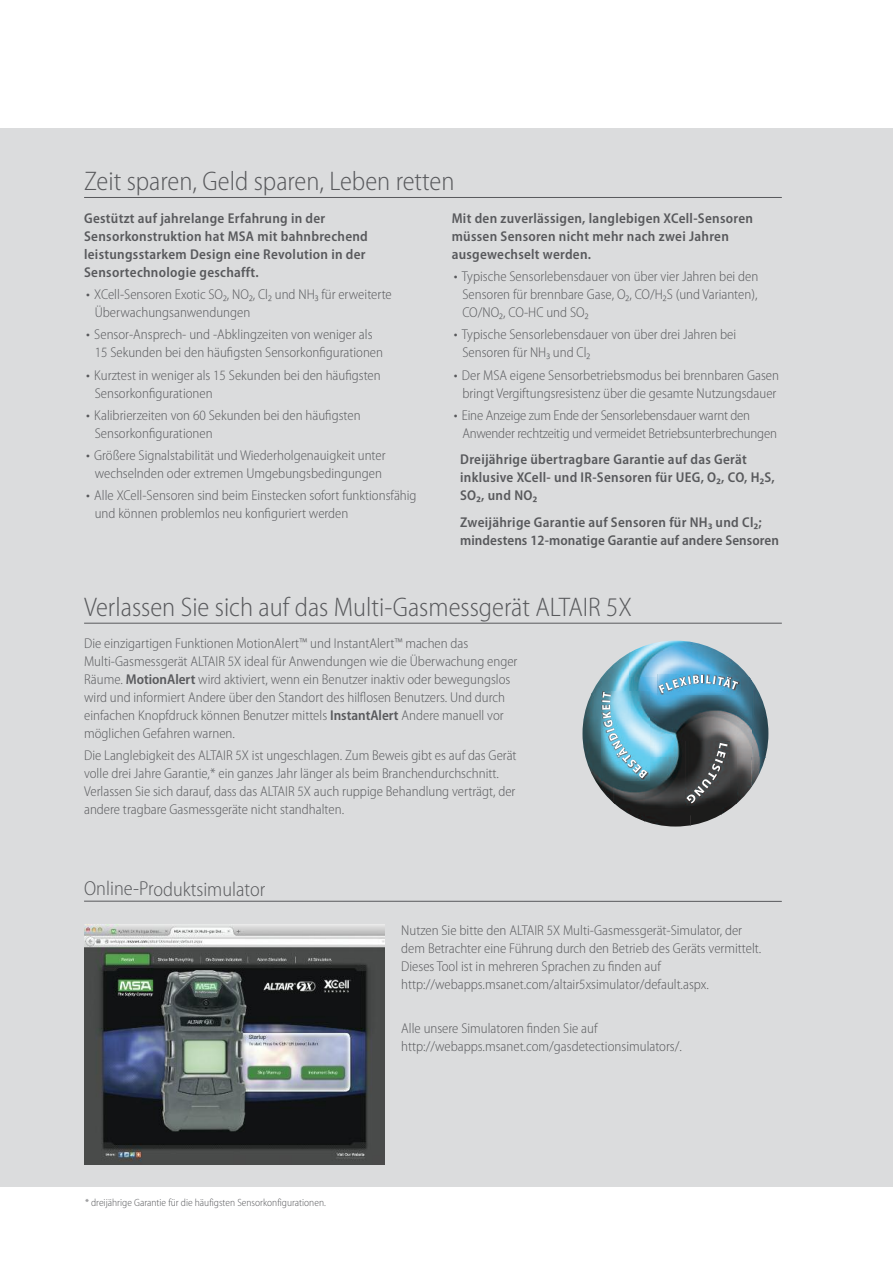
<style>
.page{position:relative;width:893px;height:1263px;background:#fff}
.page>*{position:absolute;margin:0;border:0;box-sizing:border-box;transform-origin:0 0}
.t1{font:300 semi-condensed 27px "Myriad Pro";color:#58595c}
.t2{font:300 semi-condensed 20.25px "Myriad Pro";color:#58595c}
.t3{font:300 semi-condensed 14.25px/18px "Myriad Pro";color:#58595c}
.t4{font:600 semi-condensed 14.25px/18px "Myriad Pro";letter-spacing:.02em;color:#58595c}
.t5{font:300 semi-condensed 10.5px "Myriad Pro";color:#58595c}
.s1{font-size:15.6px}
.s2{font-weight:600}
</style>
<div class="page">
<div style="left:0;top:128px;width:893px;height:1058px;background:#dbdcdd"></div>
<img style="left:84px;top:924px;width:301px;height:241px">
<hr style="left:84px;top:197px;width:698px;height:1px;background:#58595c">
<hr style="left:84px;top:901px;width:698px;height:1px;background:#58595c">
<hr style="left:84px;top:623px;width:698px;height:1px;background:#58595c">
<img style="left:591px;top:653px;width:38px;height:41px">
<img style="left:629px;top:641px;width:121px;height:37px">
<img style="left:752px;top:681px;width:16px;height:77px">
<img style="left:629px;top:678px;width:29px;height:16px">
<img style="left:737px;top:678px;width:15px;height:125px">
<img style="left:582px;top:694px;width:32px;height:109px">
<img style="left:649px;top:694px;width:88px;height:64px">
<img style="left:644px;top:758px;width:47px;height:68px">
<img style="left:721px;top:758px;width:16px;height:57px">
<img style="left:752px;top:758px;width:13px;height:28px">
<img style="left:614px;top:780px;width:31px;height:41px">
<img style="left:690px;top:805px;width:31px;height:20px">
<img style="left:601px;top:691px;width:48px;height:89px">
<svg style="left:602px;top:692px;width:45px;height:86px;background:#7dbed4"></svg>
<img style="left:658px;top:674px;width:82px;height:21px">
<svg style="left:659px;top:675px;width:79px;height:18px"></svg>
<img style="left:686px;top:742px;width:43px;height:63px">
<svg style="left:686px;top:743px;width:42px;height:60px;background:#484949"></svg>
<h1 class="t1" style="left:84px;top:167px;width:372px">Zeit sparen, Geld sparen, Leben retten</h1>
<p class="t4" style="left:84px;top:210px;width:285px">Gestützt auf jahrelange Erfahrung in der Sensorkonstruktion hat MSA mit bahnbrechend leistungsstarkem Design eine Revolution in der Sensortechnologie geschafft.</p>
<p class="t3" style="left:95px;top:286px;width:299px;text-indent:-9px"><span class="s1">•</span> XCell-Sensoren Exotic SO₂, NO₂, Cl₂ und NH₃ für erweiterte<br>Überwachungsanwendungen</p>
<p class="t3" style="left:95px;top:326px;width:290px;text-indent:-9px"><span class="s1">•</span> Sensor-Ansprech- und -Abklingzeiten von weniger als<br>15 Sekunden bei den häufigsten Sensorkonfigurationen</p>
<p class="t3" style="left:95px;top:366px;width:288px;text-indent:-9px"><span class="s1">•</span> Kurztest in weniger als 15 Sekunden bei den häufigsten<br>Sensorkonfigurationen</p>
<p class="t3" style="left:95px;top:406px;width:267px;text-indent:-9px"><span class="s1">•</span> Kalibrierzeiten von 60 Sekunden bei den häufigsten<br>Sensorkonfigurationen</p>
<p class="t3" style="left:86px;top:447px;width:301px;text-align:center"><span class="s1">•</span> Größere Signalstabilität und Wiederholgenauigkeit unter wechselnden oder extremen Umgebungsbedingungen</p>
<p class="t3" style="left:95px;top:487px;width:323px;text-indent:-9px"><span class="s1">•</span> Alle XCell-Sensoren sind beim Einstecken sofort funktionsfähig und können problemlos neu konfiguriert werden</p>
<p class="t4" style="left:452px;top:210px;width:303px">Mit den zuverlässigen, langlebigen XCell-Sensoren müssen Sensoren nicht mehr nach zwei Jahren ausgewechselt werden.</p>
<p class="t3" style="left:462px;top:268px;width:298px;text-align:justify;text-indent:-9px"><span class="s1">•</span> Typische Sensorlebensdauer von über vier Jahren bei den Sensoren für brennbare Gase, O₂, CO/H₂S (und Varianten), CO/NO₂, CO-HC und SO₂</p>
<p class="t3" style="left:462px;top:326px;width:275px;text-indent:-9px"><span class="s1">•</span> Typische Sensorlebensdauer von über drei Jahren bei<br>Sensoren für NH₃ und Cl₂</p>
<p class="t3" style="left:454px;top:366px;width:327px;text-align:center"><span class="s1">•</span> Der MSA eigene Sensorbetriebsmodus bei brennbaren Gasen bringt Vergiftungsresistenz über die gesamte Nutzungsdauer</p>
<p class="t3" style="left:462px;top:406px;width:316px;text-indent:-9px"><span class="s1">•</span> Eine Anzeige zum Ende der Sensorlebensdauer warnt den<br>Anwender rechtzeitig und vermeidet Betriebsunterbrechungen</p>
<p class="t4" style="left:460px;top:452px;width:316px">Dreijährige übertragbare Garantie auf das Gerät inklusive XCell- und IR-Sensoren für UEG, O₂, CO, H₂S,<br>SO₂, und NO₂</p>
<p class="t4" style="left:460px;top:514px;width:320px">Zweijährige Garantie auf Sensoren für NH₃ und Cl₂; mindestens 12-monatige Garantie auf andere Sensoren</p>
<h1 class="t1" style="left:84px;top:592px;width:549px">Verlassen Sie sich auf das Multi-Gasmessgerät ALTAIR 5X</h1>
<p class="t3" style="left:84px;top:634px;width:435px">Die einzigartigen Funktionen MotionAlert™ und InstantAlert™ machen das Multi-Gasmessgerät ALTAIR 5X ideal für Anwendungen wie die Überwachung enger Räume. <span class="s2">MotionAlert</span> wird aktiviert, wenn ein Benutzer inaktiv oder bewegungslos wird und informiert Andere über den Standort des hilflosen Benutzers. Und durch einfachen Knopfdruck können Benutzer mittels <span class="s2">InstantAlert</span> Andere manuell vor möglichen Gefahren warnen.</p>
<p class="t3" style="left:84px;top:746px;width:434px">Die Langlebigkeit des ALTAIR 5X ist ungeschlagen. Zum Beweis gibt es auf das Gerät volle drei Jahre Garantie,* ein ganzes Jahr länger als beim Branchendurchschnitt.<br>Verlassen Sie sich darauf, dass das ALTAIR 5X auch ruppige Behandlung verträgt, der andere tragbare Gasmessgeräte nicht standhalten.</p>
<h2 class="t2" style="left:84px;top:878px;width:183px">Online-Produktsimulator</h2>
<p class="t5" style="left:85px;top:1197px;width:242px">* dreijährige Garantie für die häufigsten Sensorkonfigurationen.</p>
<p class="t3" style="left:401px;top:921px;width:362px">Nutzen Sie bitte den ALTAIR 5X Multi-Gasmessgerät-Simulator, der dem Betrachter eine Führung durch den Betrieb des Geräts vermittelt.<br>Dieses Tool ist in mehreren Sprachen zu finden auf http://webapps.msanet.com/altair5xsimulator/default.aspx.</p>
<p class="t3" style="left:401px;top:1020px;width:282px">Alle unsere Simulatoren finden Sie auf http://webapps.msanet.com/gasdetectionsimulators/.</p>
</div>
